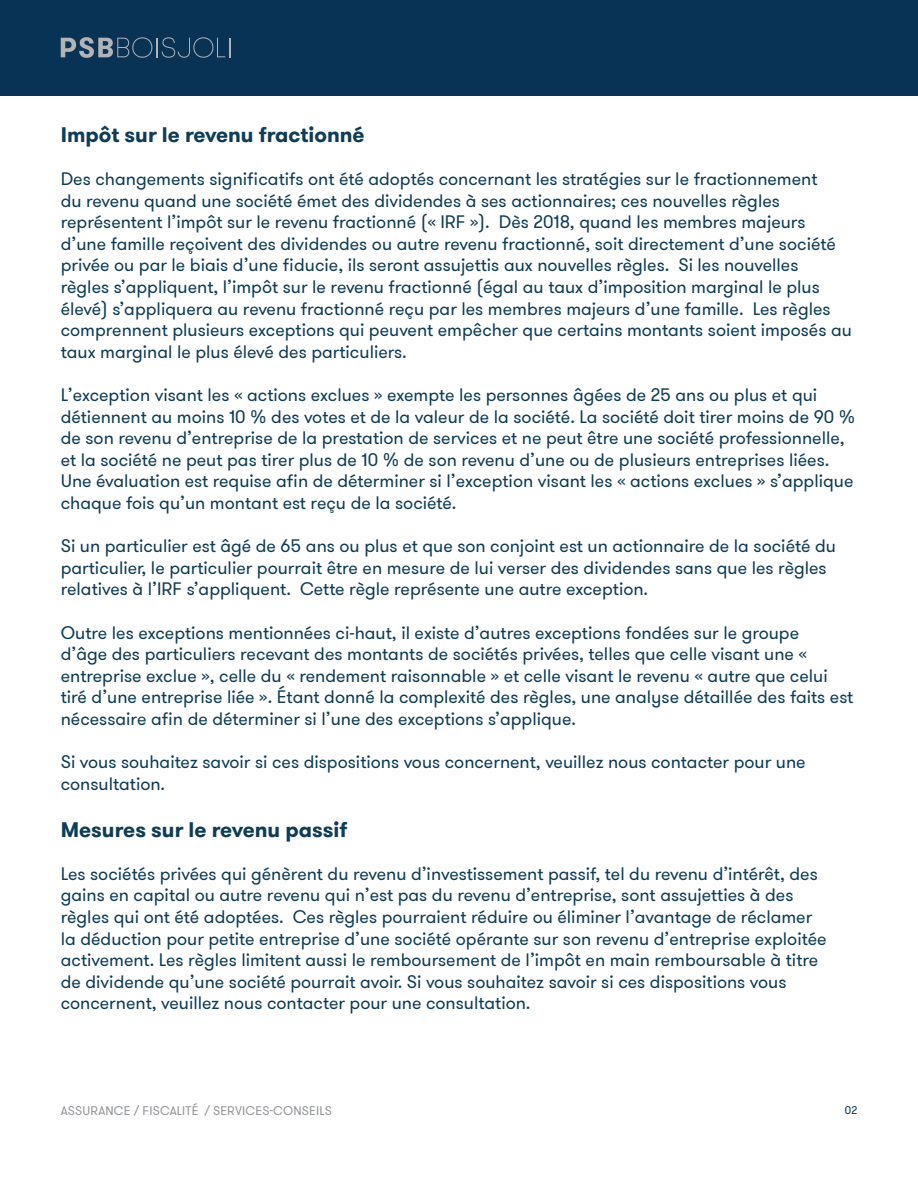
<style>
.page{position:relative;width:918px;height:1188px;background:#fff}
.page>*{position:absolute;margin:0;border:0;box-sizing:border-box;transform-origin:0 0}
.t1{font:700 21px "GT Walsheim";color:#0f3c56}
.t2{font:18px/21.6px "GT Walsheim";color:#0f3c56}
.t3{font:12.45px "GT Walsheim";letter-spacing:.015em;color:#939598}
.t4{font:11.1px "GT Walsheim";color:#093354}
</style>
<div class="page">
<div style="left:0;top:0;width:918px;height:95px;background:#093354"></div>
<svg style="left:61px;top:37px;width:169px;height:21px"></svg>
<p class="t1" style="left:61px;top:121px;width:306px">Impôt sur le revenu fractionné</p>
<p class="t2" style="left:61px;top:168px;width:793px">Des changements significatifs ont été adoptés concernant les stratégies sur le fractionnement<br>du revenu quand une société émet des dividendes à ses actionnaires; ces nouvelles règles représentent l’impôt sur le revenu fractionné (« IRF »). Dès 2018, quand les membres majeurs d’une famille reçoivent des dividendes ou autre revenu fractionné, soit directement d’une société privée ou par le biais d’une fiducie, ils seront assujettis aux nouvelles règles. Si les nouvelles<br>règles s’appliquent, l’impôt sur le revenu fractionné (égal au taux d’imposition marginal le plus élevé) s’appliquera au revenu fractionné reçu par les membres majeurs d’une famille. Les règles comprennent plusieurs exceptions qui peuvent empêcher que certains montants soient imposés au taux marginal le plus élevé des particuliers.</p>
<p class="t2" style="left:61px;top:384px;width:796px">L’exception visant les « actions exclues » exempte les personnes âgées de 25 ans ou plus et qui détiennent au moins 10 % des votes et de la valeur de la société. La société doit tirer moins de 90 % de son revenu d’entreprise de la prestation de services et ne peut être une société professionnelle, et la société ne peut pas tirer plus de 10 % de son revenu d’une ou de plusieurs entreprises liées.<br>Une évaluation est requise afin de déterminer si l’exception visant les « actions exclues » s’applique chaque fois qu’un montant est reçu de la société.</p>
<p class="t2" style="left:61px;top:536px;width:777px">Si un particulier est âgé de 65 ans ou plus et que son conjoint est un actionnaire de la société du particulier, le particulier pourrait être en mesure de lui verser des dividendes sans que les règles relatives à l’IRF s’appliquent. Cette règle représente une autre exception.</p>
<p class="t2" style="left:61px;top:622px;width:794px">Outre les exceptions mentionnées ci-haut, il existe d’autres exceptions fondées sur le groupe<br>d’âge des particuliers recevant des montants de sociétés privées, telles que celle visant une « entreprise exclue », celle du « rendement raisonnable » et celle visant le revenu « autre que celui tiré d’une entreprise liée ». Étant donné la complexité des règles, une analyse détaillée des faits est nécessaire afin de déterminer si l’une des exceptions s’applique.</p>
<p class="t2" style="left:61px;top:752px;width:746px">Si vous souhaitez savoir si ces dispositions vous concernent, veuillez nous contacter pour une consultation.</p>
<p class="t1" style="left:61px;top:816px;width:288px">Mesures sur le revenu passif</p>
<p class="t2" style="left:61px;top:863px;width:767px">Les sociétés privées qui génèrent du revenu d’investissement passif, tel du revenu d’intérêt, des gains en capital ou autre revenu qui n’est pas du revenu d’entreprise, sont assujetties à des règles qui ont été adoptées. Ces règles pourraient réduire ou éliminer l’avantage de réclamer la déduction pour petite entreprise d’une société opérante sur son revenu d’entreprise exploitée activement. Les règles limitent aussi le remboursement de l’impôt en main remboursable à titre de dividende qu’une société pourrait avoir. Si vous souhaitez savoir si ces dispositions vous concernent, veuillez nous contacter pour une consultation.</p>
<p class="t3" style="left:61px;top:1103px;width:273px">ASSURANCE / FISCALITÉ / SERVICES-CONSEILS</p>
<p class="t4" style="left:845px;top:1103px;width:14px">02</p>
</div>
